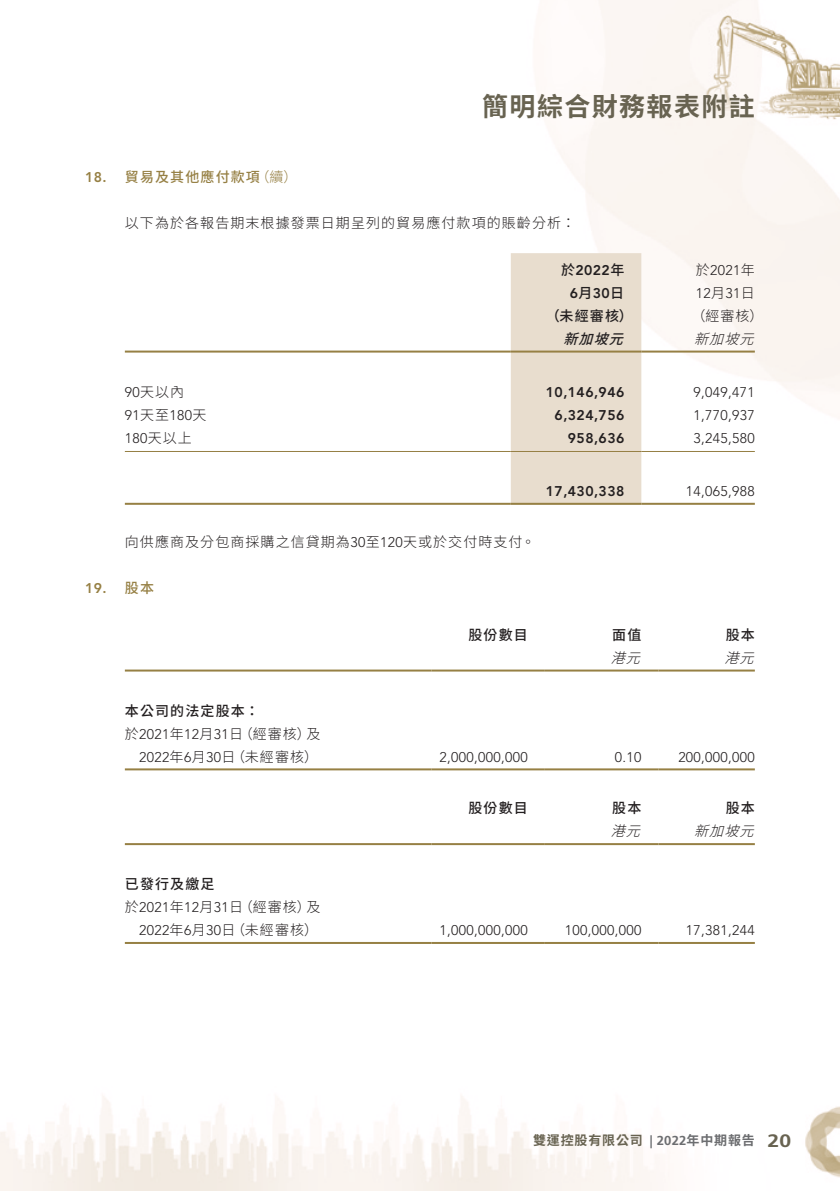
<style>
.page{position:relative;width:840px;height:1191px;background:#fff}
.page>*{position:absolute;margin:0;border:0;box-sizing:border-box;transform-origin:0 0}
.t1{font:700 26px "Source Han Sans TC";letter-spacing:.055em;color:#686351}
.t2{font:700 18px "Frutiger LT Std";color:#686351;scale:1.17 1}
.Notes{font:300 14px "Avenir LT Std";letter-spacing:.025em;color:#231f20}
.Notes-2{font:300 14px "Source Han Sans TC";letter-spacing:.075em;color:#231f20}
.Notes-3{font:800 14px "Avenir LT Std";letter-spacing:.03em;color:#231f20}
.Notes-4{font:500 14px "Source Han Sans TC";letter-spacing:.08em;color:#231f20}
.Notes-5{font:italic 300 14px "Source Han Sans TC";color:#231f20}
.Notes_HD1{font:500 14px "Source Han Sans TC";letter-spacing:.08em;color:#968044}
.Notes_HD1-2{font:800 14px "Avenir LT Std";color:#968044}
.Notes-6{font:italic 500 14px "Source Han Sans TC";color:#231f20}
.Notes_HD1-3{font:300 14px "Source Han Sans TC";color:#968044}
.t3{font:700 13px "Frutiger LT Std";color:#6c6d70}
.t4{font:700 13px "Source Han Sans TC";letter-spacing:.065em;color:#686351}
.s1{font-family:"Source Han Sans TC";font-weight:500}
.s2{font-family:"Avenir LT Std"}
.s3{font-family:"Source Han Sans TC"}
</style>
<div class="page">
<img style="left:0;top:0;width:839px;height:1191px">
<div style="left:510px;top:253px;width:131px;height:250px;background:#e8ddce"></div>
<hr style="left:125px;top:350px;width:385px;height:2px;background:#968044">
<hr style="left:510px;top:350px;width:131px;height:2px;background:#968044">
<hr style="left:641px;top:350px;width:113px;height:2px;background:#968044">
<hr style="left:125px;top:451px;width:385px;height:1px;background:#968044">
<hr style="left:510px;top:451px;width:131px;height:1px;background:#968044">
<hr style="left:641px;top:451px;width:113px;height:1px;background:#968044">
<hr style="left:125px;top:503px;width:385px;height:2px;background:#968044">
<hr style="left:510px;top:503px;width:131px;height:2px;background:#968044">
<hr style="left:641px;top:503px;width:113px;height:2px;background:#968044">
<hr style="left:125px;top:669px;width:306px;height:2px;background:#968044">
<hr style="left:431px;top:669px;width:113px;height:2px;background:#968044">
<hr style="left:544px;top:669px;width:114px;height:2px;background:#968044">
<hr style="left:658px;top:669px;width:96px;height:2px;background:#968044">
<hr style="left:125px;top:768px;width:306px;height:2px;background:#968044">
<hr style="left:431px;top:768px;width:113px;height:2px;background:#968044">
<hr style="left:544px;top:768px;width:114px;height:2px;background:#968044">
<hr style="left:658px;top:768px;width:96px;height:2px;background:#968044">
<hr style="left:125px;top:843px;width:306px;height:2px;background:#968044">
<hr style="left:431px;top:843px;width:113px;height:2px;background:#968044">
<hr style="left:544px;top:843px;width:114px;height:2px;background:#968044">
<hr style="left:658px;top:843px;width:96px;height:2px;background:#968044">
<hr style="left:125px;top:942px;width:306px;height:2px;background:#968044">
<hr style="left:431px;top:942px;width:113px;height:2px;background:#968044">
<hr style="left:544px;top:942px;width:114px;height:2px;background:#968044">
<hr style="left:658px;top:942px;width:96px;height:2px;background:#968044">
<h1 class="t1" style="left:482px;top:92px;width:274px">簡明綜合財務報表附註</h1>
<p class="Notes_HD1-2" style="left:85px;top:169px;width:23px">18.</p>
<p class="Notes_HD1-2" style="left:85px;top:580px;width:23px">19.</p>
<p class="Notes_HD1" style="left:125px;top:169px;width:136px">貿易及其他應付款項</p>
<p class="Notes_HD1-3" style="left:255px;top:169px;width:43px">（續(</p>
<p class="Notes-2" style="left:125px;top:215px;width:452px">以下為於各報告期末根據發票日期呈列的貿易應付款項的賬齡分析：</p>
<p class="Notes-3" style="left:560px;top:261px;width:65px"><span class="s1">於</span>2022<span class="s1">年</span></p>
<p class="Notes-3" style="left:569px;top:284px;width:56px">6<span class="s1">月</span>30<span class="s1">日</span></p>
<p class="Notes-4" style="left:545px;top:307px;width:89px">（未經審核）</p>
<p class="Notes-6" style="left:563px;top:330px;width:72px">新加坡元</p>
<p class="Notes-2" style="left:125px;top:384px;width:61px"><span class="s2">90</span>天以內</p>
<p class="Notes-3" style="left:545px;top:384px;width:80px">10,146,946</p>
<p class="Notes" style="left:125px;top:407px;width:83px">91<span class="s3">天至</span>180<span class="s3">天</span></p>
<p class="Notes-3" style="left:554px;top:407px;width:71px">6,324,756</p>
<p class="Notes" style="left:125px;top:430px;width:69px">180<span class="s3">天以上</span></p>
<p class="Notes-3" style="left:567px;top:430px;width:58px">958,636</p>
<p class="Notes-2" style="left:125px;top:534px;width:411px">向供應商及分包商採購之信貸期為<span class="s2">30</span>至<span class="s2">120</span>天或於交付時支付。</p>
<p class="Notes_HD1" style="left:125px;top:580px;width:31px">股本</p>
<p class="Notes-4" style="left:125px;top:703px;width:136px">本公司的法定股本：</p>
<p class="Notes" style="left:125px;top:726px;width:120px"><span class="s3">於</span>2021<span class="s3">年</span>12<span class="s3">月</span>31<span class="s3">日</span></p>
<p class="Notes-2" style="left:239px;top:726px;width:73px">（經審核）</p>
<p class="Notes-2" style="left:306px;top:726px;width:15px">及</p>
<p class="Notes" style="left:139px;top:749px;width:98px">2022<span class="s3">年月</span>6 30<span class="s3">日</span></p>
<p class="Notes-2" style="left:231px;top:749px;width:88px">（未經審核(</p>
<p class="Notes-4" style="left:125px;top:876px;width:91px">已發行及繳足</p>
<p class="Notes" style="left:125px;top:899px;width:120px"><span class="s3">於</span>2021<span class="s3">年</span>12<span class="s3">月</span>31<span class="s3">日</span></p>
<p class="Notes-2" style="left:239px;top:899px;width:73px">（經審核）</p>
<p class="Notes-2" style="left:306px;top:899px;width:15px">及</p>
<p class="Notes" style="left:139px;top:922px;width:98px">2022<span class="s3">年月</span>6 30<span class="s3">日</span></p>
<p class="Notes-2" style="left:231px;top:922px;width:88px">（未經審核(</p>
<p class="Notes-4" style="left:468px;top:626px;width:61px">股份數目</p>
<p class="Notes" style="left:439px;top:749px;width:90px">2,000,000,000</p>
<p class="Notes-4" style="left:468px;top:800px;width:61px">股份數目</p>
<p class="Notes" style="left:439px;top:922px;width:90px">1,000,000,000</p>
<p class="Notes-3" style="left:545px;top:483px;width:80px">17,430,338</p>
<p class="Notes-4" style="left:612px;top:626px;width:31px">面值</p>
<p class="Notes-5" style="left:610px;top:649px;width:41px">港元</p>
<p class="Notes" style="left:614px;top:749px;width:28px">0.10</p>
<p class="Notes-4" style="left:612px;top:800px;width:31px">股本</p>
<p class="Notes-5" style="left:610px;top:823px;width:41px">港元</p>
<p class="Notes" style="left:564px;top:922px;width:78px">100,000,000</p>
<p class="Notes" style="left:695px;top:261px;width:60px"><span class="s3">於</span>2021<span class="s3">年</span></p>
<p class="Notes" style="left:695px;top:284px;width:60px">12<span class="s3">月</span>31<span class="s3">日</span></p>
<p class="Notes-2" style="left:691px;top:307px;width:73px">（經審核(</p>
<p class="Notes-5" style="left:693px;top:330px;width:71px">新加坡元</p>
<p class="Notes" style="left:693px;top:384px;width:63px">9,049,471</p>
<p class="Notes" style="left:693px;top:407px;width:63px">1,770,937</p>
<p class="Notes" style="left:693px;top:430px;width:63px">3,245,580</p>
<p class="Notes" style="left:685px;top:483px;width:70px">14,065,988</p>
<p class="Notes-4" style="left:725px;top:626px;width:31px">股本</p>
<p class="Notes-5" style="left:724px;top:649px;width:41px">港元</p>
<p class="Notes" style="left:678px;top:749px;width:78px">200,000,000</p>
<p class="Notes-4" style="left:725px;top:800px;width:31px">股本</p>
<p class="Notes-5" style="left:693px;top:823px;width:71px">新加坡元</p>
<p class="Notes" style="left:685px;top:922px;width:70px">17,381,244</p>
<p class="t4" style="left:532px;top:1132px;width:111px">雙運控股有限公司</p>
<p class="t3" style="left:649px;top:1132px;width:107px">| 2022<span class="s3">年中期報告</span></p>
<p class="t2" style="left:766px;top:1129px;width:22px">20</p>
</div>
